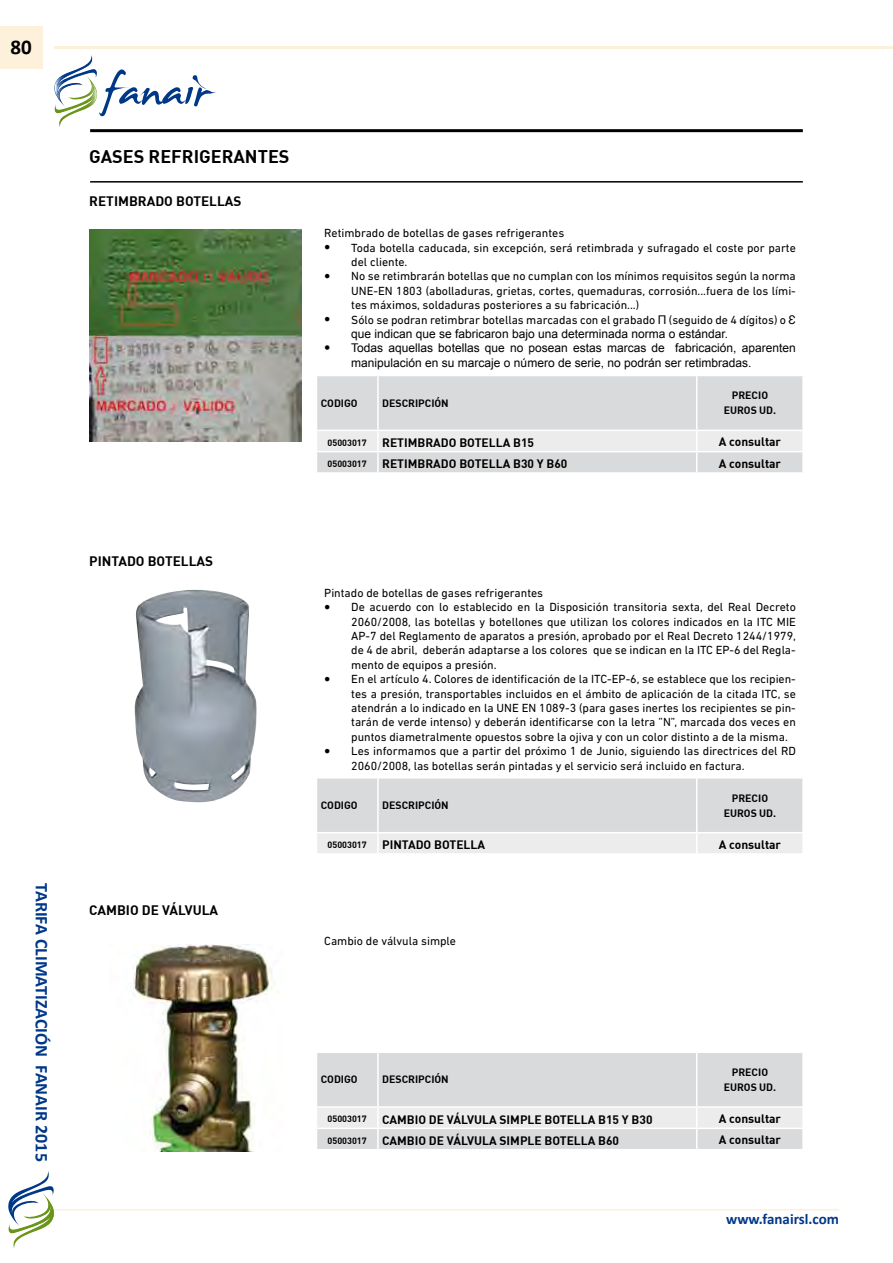
<style>
.page{position:relative;width:893px;height:1263px;background:#fff}
.page>*{position:absolute;margin:0;border:0;box-sizing:border-box;transform-origin:0 0}
.t1{font:700 21px "Calibri";color:#000}
.t2{font:700 18px "Calibri";color:#003888}
.t3{font:700 18px "DIN";color:#000}
.t4{font:700 15px "Calibri";color:#003888}
.t5{font:700 13.5px "DIN";color:#000}
.t6{font:12px/14.4px "DIN Next LT Pro";color:#000}
.t7{font:700 12px "DIN";color:#000}
.t8{font:12px/14.4px "Arial";color:#000}
.t9{font:700 10.5px/15px "DIN";color:#000;text-align:center}
.t10{font:700 9px "DIN";color:#000}
.s1{font-family:"Times New Roman";font-size:18px}
.s2{font-family:"Arial"}
.s3{font-size:18px}
</style>
<div class="page">
<hr style="left:54px;top:46px;width:839px;height:3px;background:#fdf1db">
<div style="left:0;top:26px;width:43px;height:43px;background:#fdf1db"></div>
<svg style="left:54px;top:55px;width:162px;height:73px"></svg>
<svg style="left:8px;top:1171px;width:46px;height:78px"></svg>
<hr style="left:54px;top:1209px;width:785px;height:1px;background:#fdf1db">
<hr style="left:90px;top:129px;width:713px;height:3px;background:#000">
<hr style="left:90px;top:181px;width:713px;height:2px;background:#000">
<img style="left:89px;top:230px;width:213px;height:212px">
<div style="left:317px;top:376px;width:485px;height:54px;background:#d9dadb"></div>
<svg style="left:317px;top:431px;width:485px;height:41px"></svg>
<hr style="left:377px;top:376px;width:2px;height:54px;background:#fff">
<hr style="left:696px;top:376px;width:1px;height:54px;background:#fff">
<img style="left:134px;top:590px;width:123px;height:212px">
<img style="left:133px;top:944px;width:141px;height:208px">
<div style="left:317px;top:1053px;width:485px;height:53px;background:#d9dadb"></div>
<svg style="left:317px;top:1108px;width:485px;height:41px"></svg>
<hr style="left:377px;top:1053px;width:2px;height:53px;background:#fff">
<hr style="left:696px;top:1053px;width:1px;height:53px;background:#fff">
<svg style="left:317px;top:778px;width:485px;height:75px"></svg>
<hr style="left:377px;top:778px;width:2px;height:54px;background:#fff">
<hr style="left:696px;top:778px;width:1px;height:54px;background:#fff">
<hr style="left:316px;top:832px;width:62px;height:1px;background:#fff">
<hr style="left:378px;top:832px;width:319px;height:1px;background:#fff">
<hr style="left:697px;top:832px;width:107px;height:1px;background:#fff">
<p class="t1" style="left:11px;top:34px;width:23px">80</p>
<p class="t2" style="left:53px;top:883px;width:280px;rotate:90deg">TARIFA CLIMATIZACIÓN FANAIR 2015</p>
<p class="t3" style="left:89px;top:145px;width:202px">GASES REFRIGERANTES</p>
<p class="t5" style="left:89px;top:193px;width:154px">RETIMBRADO BOTELLAS</p>
<p class="t6" style="left:324px;top:226px;width:241px">Retimbrado de botellas de gases refrigerantes</p>
<p class="t6" style="left:351px;top:240px;width:446px;text-indent:-27px"><span class="s1">•</span> Toda botella caducada, sin excepción, será retimbrada y sufragado el coste por parte del cliente.</p>
<p class="t6" style="left:351px;top:269px;width:446px;text-align:justify;text-indent:-27px"><span class="s1">•</span> No se retimbrarán botellas que no cumplan con los mínimos requisitos según la norma UNE-EN 1803 (abolladuras, grietas, cortes, quemaduras, corrosión...fuera de los lími&shy;tes máximos, soldaduras posteriores a su fabricación...)</p>
<p class="t6" style="left:351px;top:312px;width:446px;text-indent:-27px"><span class="s1">•</span> Sólo se podran retimbrar botellas marcadas con el grabado <span class="s2">Π</span> (seguido de 4 dígitos) o <span class="s2">Ԑ que indican que se fabricaron bajo una determinada norma o estándar.</span></p>
<p class="t8" style="left:351px;top:341px;width:446px;text-indent:-27px"><span class="s3">•</span> Todas aquellas botellas que no posean estas marcas de fabricación, aparenten manipulación en su marcaje o número de serie, no podrán ser retimbradas.</p>
<p class="t9" style="left:321px;top:395px;width:38px">CODIGO</p>
<p class="t9" style="left:382px;top:395px;width:68px">DESCRIPCIÓN</p>
<p class="t9" style="left:724px;top:387px;width:54px">PRECIO<br>EUROS UD.</p>
<p class="t10" style="left:328px;top:436px;width:41px">05003017</p>
<p class="t7" style="left:382px;top:435px;width:153px">RETIMBRADO BOTELLA B15</p>
<p class="t7" style="left:719px;top:434px;width:64px">A consultar</p>
<p class="t10" style="left:328px;top:458px;width:41px">05003017</p>
<p class="t7" style="left:382px;top:456px;width:187px">RETIMBRADO BOTELLA B30 Y B60</p>
<p class="t7" style="left:719px;top:455px;width:64px">A consultar</p>
<p class="t5" style="left:89px;top:552px;width:125px">PINTADO BOTELLAS</p>
<p class="t5" style="left:89px;top:901px;width:130px">CAMBIO DE VÁLVULA</p>
<p class="t6" style="left:324px;top:585px;width:220px">Pintado de botellas de gases refrigerantes</p>
<p class="t6" style="left:351px;top:600px;width:446px;text-align:justify;text-indent:-27px"><span class="s1">•</span> De acuerdo con lo establecido en la Disposición transitoria sexta, del Real Decreto 2060/2008, las botellas y botellones que utilizan los colores indicados en la ITC MIE AP-7 del Reglamento de aparatos a presión, aprobado por el Real Decreto 1244/1979, de 4 de abril, deberán adaptarse a los colores que se indican en la ITC EP-6 del Regla&shy;mento de equipos a presión.</p>
<p class="t6" style="left:351px;top:672px;width:446px;text-align:justify;text-indent:-27px"><span class="s1">•</span> En el artículo 4. Colores de identificación de la ITC-EP-6, se establece que los recipien&shy;tes a presión, transportables incluidos en el ámbito de aplicación de la citada ITC, se atendrán a lo indicado en la UNE EN 1089-3 (para gases inertes los recipientes se pin&shy;tarán de verde intenso) y deberán identificarse con la letra ”N”, marcada dos veces en puntos diametralmente opuestos sobre la ojiva y con un color distinto a de la misma.</p>
<p class="t6" style="left:351px;top:744px;width:446px;text-indent:-27px"><span class="s1">•</span> Les informamos que a partir del próximo 1 de Junio, siguiendo las directrices del RD<br>2060/2008, las botellas serán pintadas y el servicio será incluido en factura.</p>
<p class="t9" style="left:321px;top:797px;width:38px">CODIGO</p>
<p class="t9" style="left:382px;top:797px;width:68px">DESCRIPCIÓN</p>
<p class="t9" style="left:724px;top:790px;width:54px">PRECIO<br>EUROS UD.</p>
<p class="t10" style="left:328px;top:839px;width:41px">05003017</p>
<p class="t7" style="left:382px;top:837px;width:104px">PINTADO BOTELLA</p>
<p class="t7" style="left:719px;top:836px;width:64px">A consultar</p>
<p class="t6" style="left:324px;top:934px;width:133px">Cambio de válvula simple</p>
<p class="t9" style="left:321px;top:1072px;width:38px">CODIGO</p>
<p class="t9" style="left:382px;top:1072px;width:68px">DESCRIPCIÓN</p>
<p class="t9" style="left:724px;top:1064px;width:54px">PRECIO<br>EUROS UD.</p>
<p class="t10" style="left:328px;top:1113px;width:41px">05003017</p>
<p class="t7" style="left:382px;top:1111px;width:272px">CAMBIO DE VÁLVULA SIMPLE BOTELLA B15 Y B30</p>
<p class="t7" style="left:719px;top:1111px;width:64px">A consultar</p>
<p class="t10" style="left:328px;top:1134px;width:41px">05003017</p>
<p class="t7" style="left:382px;top:1133px;width:238px">CAMBIO DE VÁLVULA SIMPLE BOTELLA B60</p>
<p class="t7" style="left:719px;top:1132px;width:64px">A consultar</p>
<p class="t4" style="left:726px;top:1209px;width:114px">www.fanairsl.com</p>
</div>
